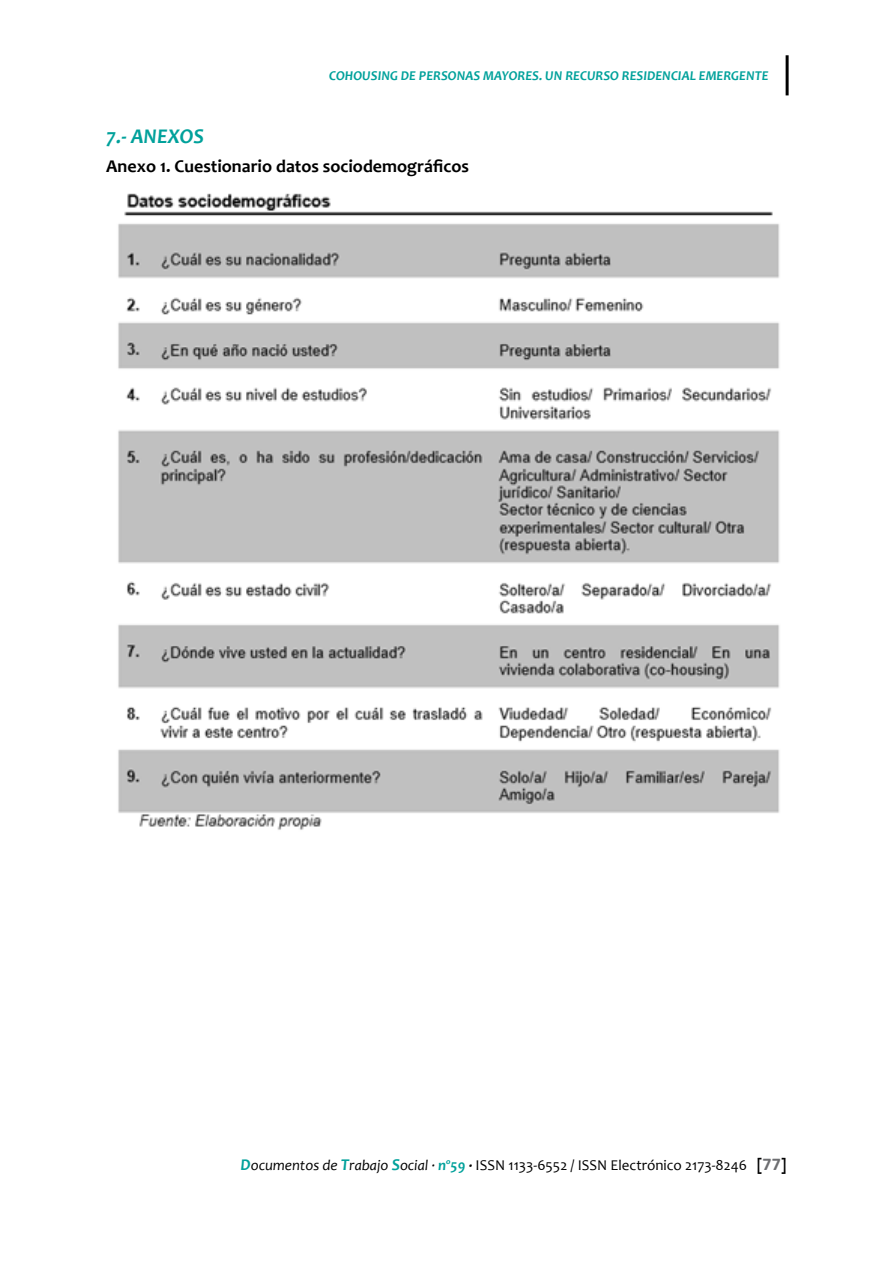
<style>
.page{position:relative;width:893px;height:1263px;background:#fff}
.page>*{position:absolute;margin:0;border:0;box-sizing:border-box;transform-origin:0 0}
.t1{font:italic 700 21px "Candara";color:#00a19b}
.t2{font:700 18px "Candara";color:#000}
.t3{font:15px "Candara";color:#000}
.t4{font:italic 700 13.5px "Candara";color:#00a19b}
.s1{font-weight:700;font-style:italic;font-size:16.5px;color:#00a19b}
.s2{font-style:italic}
.s3{font-weight:700;font-style:italic;color:#00a19b}
.s4{font-weight:700;font-style:italic}
.s5{font-weight:700;font-size:16.5px}
.s6{font-family:"Calibri";font-weight:700;font-size:18px;color:#6d6e71}
</style>
<div class="page">
<hr style="left:786px;top:55px;width:3px;height:40px;background:#000">
<img style="left:118px;top:193px;width:662px;height:637px">
<p class="t4" style="left:329px;top:67px;width:441px">COHOUSING DE PERSONAS MAYORES. UN RECURSO RESIDENCIAL EMERGENTE</p>
<h1 class="t1" style="left:106px;top:123px;width:99px">7.- ANEXOS</h1>
<p class="t2" style="left:106px;top:155px;width:364px">Anexo 1. Cuestionario datos sociodemográficos</p>
<p class="t3" style="left:241px;top:1156px;width:548px"><span class="s1">D</span><span class="s2">ocumentos de</span> <span class="s1">T</span><span class="s2">rabajo</span> <span class="s1">S</span><span class="s2">ocial ·</span> <span class="s3">nº59</span> <span class="s4">·</span> ISSN 1133-6552 / ISSN Electrónico 2173-8246 <span class="s5">[</span><span class="s6">77</span><span class="s5">]</span></p>
</div>
